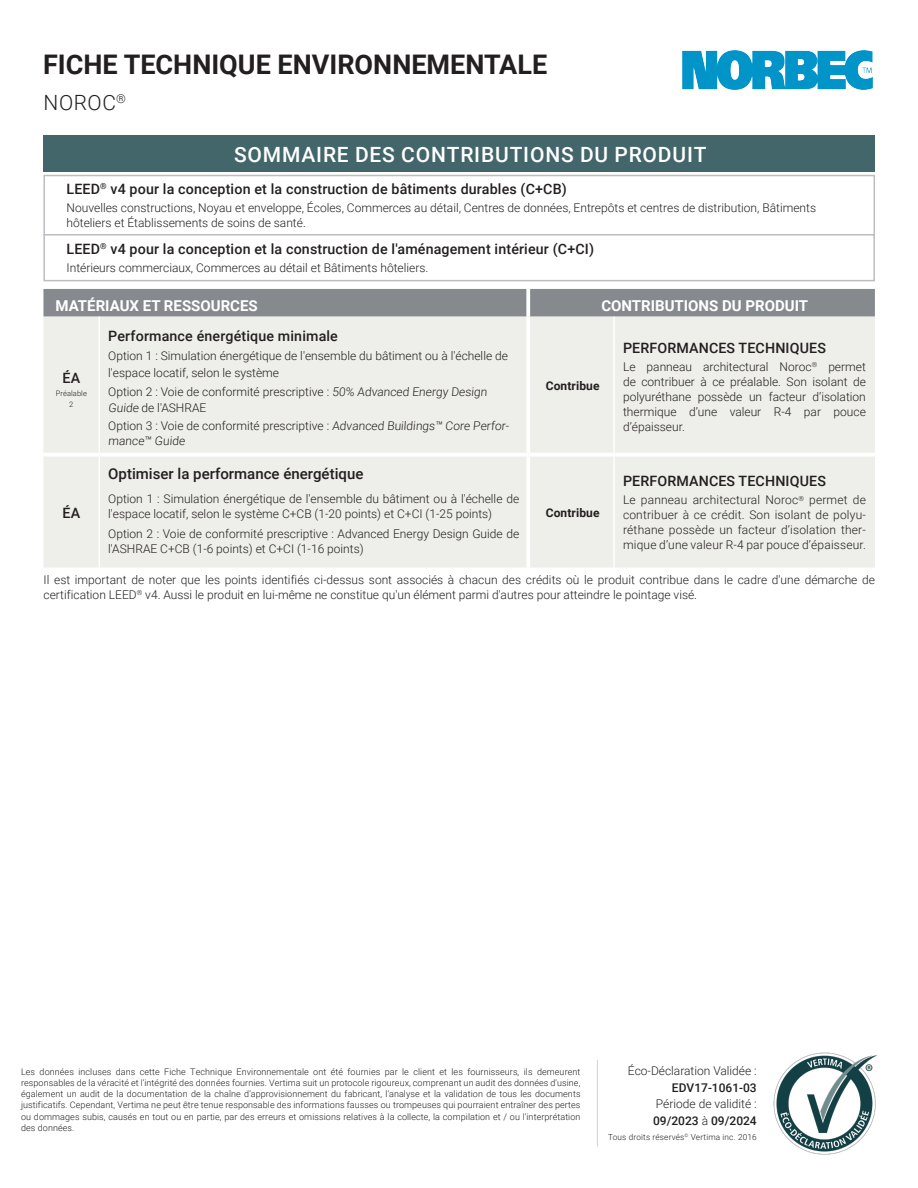
<style>
.page{position:relative;width:918px;height:1188px;background:#fff}
.page>*{position:absolute;margin:0;border:0;box-sizing:border-box;transform-origin:0 0}
.t1{font:700 27px "Roboto";color:#231f20}
.t2{font:500 21px "Roboto";letter-spacing:.04em;color:#fff}
.t3{font:300 21px "Roboto";letter-spacing:.025em;color:#231f20}
.t4{font:700 15px "Roboto";color:#fff}
.t5{font:500 15px "Roboto";color:#231f20}
.t6{font:500 14.25px "Roboto";letter-spacing:.01em;color:#231f20}
.t7{font:300 12px/15px "Roboto";color:#231f20}
.t8{font:700 12px "Roboto";letter-spacing:.01em;color:#231f20}
.t9{font:500 12px "Roboto";color:#231f20}
.t10{font:300 9px/11.2px "Roboto";letter-spacing:.01em;color:#231f20;text-align:justify}
.t11{font:300 8.25px "Roboto";letter-spacing:.02em;color:#231f20}
.t12{font:300 7.5px/10.5px "Roboto";letter-spacing:.01em;color:#231f20;text-align:center}
.s1{font-weight:500}
</style>
<div class="page">
<img style="left:773px;top:1052px;width:104px;height:103px">
<div style="left:43px;top:175px;width:832px;height:61px;border:2px solid #bcbdc0"></div>
<div style="left:43px;top:234px;width:832px;height:47px;border:2px solid #bcbdc0"></div>
<div style="left:43px;top:135px;width:832px;height:36px;background:#43666a"></div>
<div style="left:43px;top:289px;width:832px;height:28px;background:#868a8e"></div>
<div style="left:43px;top:317px;width:832px;height:251px;background:#eeeeeb"></div>
<hr style="left:99px;top:317px;width:1px;height:136px;background:#fff">
<hr style="left:99px;top:456px;width:1px;height:112px;background:#fff">
<hr style="left:613px;top:317px;width:2px;height:136px;background:#fff">
<hr style="left:613px;top:456px;width:2px;height:112px;background:#fff">
<svg style="left:526px;top:289px;width:4px;height:28px"></svg>
<hr style="left:526px;top:317px;width:4px;height:136px;background:#fff">
<hr style="left:526px;top:456px;width:4px;height:112px;background:#fff">
<hr style="left:43px;top:453px;width:56px;height:3px;background:#fff">
<hr style="left:99px;top:453px;width:429px;height:3px;background:#fff">
<hr style="left:528px;top:453px;width:86px;height:3px;background:#fff">
<hr style="left:614px;top:453px;width:261px;height:3px;background:#fff">
<img style="left:683px;top:50px;width:190px;height:40px">
<hr style="left:597px;top:1060px;width:1px;height:87px;background:#d1d2d4">
<h1 class="t1" style="left:43px;top:46px;width:506px">FICHE TECHNIQUE ENVIRONNEMENTALE</h1>
<h2 class="t3" style="left:44px;top:88px;width:84px">NOROC<sup>®</sup></h2>
<h2 class="t2" style="left:234px;top:140px;width:474px">SOMMAIRE DES CONTRIBUTIONS DU PRODUIT</h2>
<p class="t6" style="left:67px;top:179px;width:502px">LEED<sup>®</sup> v4 pour la conception et la construction de bâtiments durables (C+CB)</p>
<p class="t7" style="left:67px;top:200px;width:751px">Nouvelles constructions, Noyau et enveloppe, Écoles, Commerces au détail, Centres de données, Entrepôts et centres de distribution, Bâtiments hôteliers et Établissements de soins de santé.</p>
<p class="t6" style="left:67px;top:239px;width:529px">LEED<sup>®</sup> v4 pour la conception et la construction de l'aménagement intérieur (C+CI)</p>
<p class="t7" style="left:67px;top:260px;width:363px">Intérieurs commerciaux, Commerces au détail et Bâtiments hôteliers.</p>
<p class="t4" style="left:55px;top:295px;width:204px">MATÉRIAUX ET RESSOURCES</p>
<p class="t4" style="left:601px;top:295px;width:208px">CONTRIBUTIONS DU PRODUIT</p>
<p class="t6" style="left:63px;top:368px;width:19px">ÉA</p>
<p class="t12" style="left:56px;top:388px;width:33px">Préalable<br>2</p>
<p class="t6" style="left:108px;top:326px;width:231px">Performance énergétique minimale</p>
<p class="t7" style="left:108px;top:347px;width:401px;line-height:16.5px">Option 1 : Simulation énergétique de l'ensemble du bâtiment ou à l'échelle de l'espace locatif, selon le système</p>
<p class="t7" style="left:108px;top:383px;width:382px;line-height:16.5px">Option 2 : Voie de conformité prescriptive : 50% Advanced Energy Design<br>Guide de l'ASHRAE</p>
<p class="t7" style="left:108px;top:418px;width:404px">Option 3 : Voie de conformité prescriptive : Advanced Buildings™ Core Perfor&shy;mance™ Guide</p>
<p class="t8" style="left:546px;top:378px;width:55px">Contribue</p>
<p class="t6" style="left:623px;top:338px;width:204px">PERFORMANCES TECHNIQUES</p>
<p class="t7" style="left:623px;top:359px;width:244px;text-align:justify">Le panneau architectural Noroc<sup>®</sup> permet de contribuer à ce préalable. Son isolant de polyuréthane possède un facteur d’isolation thermique d’une valeur R-4 par pouce d’épaisseur.</p>
<p class="t5" style="left:108px;top:463px;width:257px">Optimiser la performance énergétique</p>
<p class="t7" style="left:108px;top:491px;width:413px">Option 1 : Simulation énergétique de l'ensemble du bâtiment ou à l'échelle de l'espace locatif, selon le système C+CB (1-20 points) et C+CI (1-25 points)</p>
<p class="t7" style="left:108px;top:526px;width:413px">Option 2 : Voie de conformité prescriptive : Advanced Energy Design Guide de l'ASHRAE C+CB (1-6 points) et C+CI (1-16 points)</p>
<p class="t6" style="left:623px;top:471px;width:204px">PERFORMANCES TECHNIQUES</p>
<p class="t7" style="left:623px;top:492px;width:244px;text-align:justify">Le panneau architectural Noroc<sup>®</sup> permet de contribuer à ce crédit. Son isolant de polyu&shy;réthane possède un facteur d’isolation ther&shy;mique d’une valeur R-4 par pouce d’épaisseur.</p>
<p class="t7" style="left:44px;top:572px;width:833px">Il est important de noter que les points identifiés ci-dessus sont associés à chacun des crédits où le produit contribue dans le cadre d'une démarche de certification LEED<sup>®</sup> v4. Aussi le produit en lui-même ne constitue qu'un élément parmi d'autres pour atteindre le pointage visé.</p>
<p class="t6" style="left:63px;top:502px;width:19px">ÉA</p>
<p class="t8" style="left:546px;top:504px;width:55px">Contribue</p>
<p class="t10" style="left:21px;top:1065px;width:561px">Les données incluses dans cette Fiche Technique Environnementale ont été fournies par le client et les fournisseurs, ils demeurent responsables de la véracité et l’intégrité des données fournies. Vertima suit un protocole rigoureux, comprenant un audit des données d'usine, également un audit de la documentation de la chaîne d'approvisionnement du fabricant, l'analyse et la validation de tous les documents justificatifs. Cependant, Vertima ne peut être tenue responsable des informations fausses ou trompeuses qui pourraient entraîner des pertes ou dommages subis, causés en tout ou en partie, par des erreurs et omissions relatives à la collecte, la compilation et / ou l'interprétation des données.</p>
<p class="t7" style="left:628px;top:1063px;width:130px">Éco-Déclaration Validée :</p>
<p class="t9" style="left:672px;top:1079px;width:86px">EDV17-1061-03</p>
<p class="t7" style="left:653px;top:1095px;width:105px;line-height:16.5px">Période de validité :<br><span class="s1">09/2023</span> à <span class="s1">09/2024</span></p>
<p class="t11" style="left:608px;top:1131px;width:150px">Tous droits réservés<sup>©</sup> Vertima inc. 2016</p>
</div>
